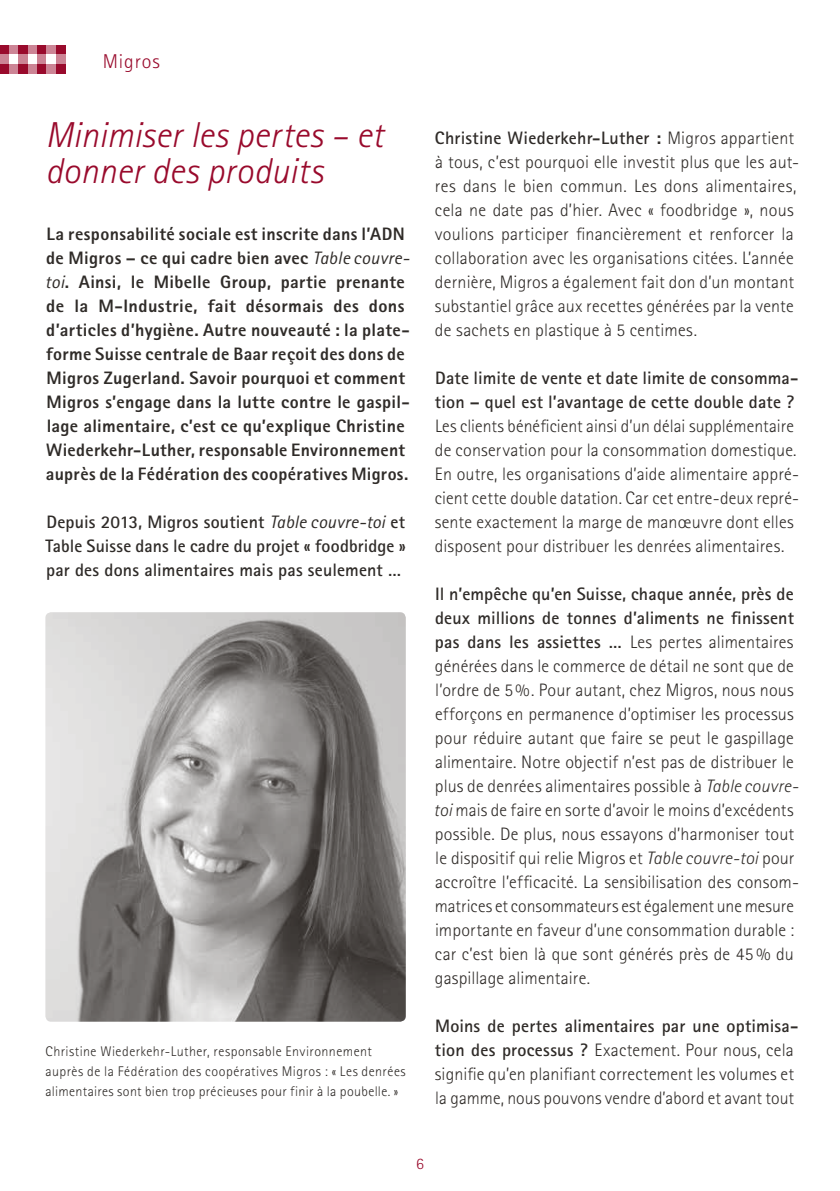
<style>
.page{position:relative;width:840px;height:1191px;background:#fff}
.page>*{position:absolute;margin:0;border:0;box-sizing:border-box;transform-origin:0 0}
.t1{font:italic 300 36px/36px "AT Rotis Sans Serif";letter-spacing:.005em;color:#990a2c}
.t2{font:300 20px "AT Rotis Sans Serif";letter-spacing:.045em;color:#990a2c}
.t3{font:300 18px/24px "AT Rotis Sans Serif";letter-spacing:.01em;color:#2f2b28}
.t4{font:800 18px/24px "AT Rotis Sans Serif";letter-spacing:.02em;color:#2f2b28}
.t5{font:700 18px/24px "AT Rotis Sans Serif";letter-spacing:.01em;color:#2f2b28;text-align:justify}
.t6{font:300 16px "AT Rotis Sans Serif";color:#990a2c}
.t7{font:300 14px/20px "AT Rotis Sans Serif";letter-spacing:.03em;color:#2f2b28}
.s1{font-weight:400;font-style:italic}
.s2{font-weight:700}
.s3{font-style:italic}
</style>
<div class="page">
<div style="left:28px;top:45px;width:9px;height:10px;background:#cc8495"></div>
<div style="left:0;top:45px;width:9px;height:10px;background:#990a2c"></div>
<div style="left:37px;top:45px;width:10px;height:10px;background:#990a2c"></div>
<div style="left:0;top:55px;width:9px;height:9px;background:#cc8495"></div>
<div style="left:37px;top:55px;width:10px;height:9px;background:#cc8495"></div>
<div style="left:9px;top:45px;width:10px;height:10px;background:#cc8495"></div>
<div style="left:47px;top:45px;width:9px;height:10px;background:#cc8495"></div>
<div style="left:19px;top:45px;width:9px;height:10px;background:#990a2c"></div>
<div style="left:56px;top:45px;width:9px;height:10px;background:#990a2c"></div>
<div style="left:19px;top:55px;width:9px;height:9px;background:#cc8495"></div>
<div style="left:56px;top:55px;width:9px;height:9px;background:#cc8495"></div>
<div style="left:28px;top:64px;width:9px;height:9px;background:#cc8495"></div>
<div style="left:0;top:64px;width:9px;height:9px;background:#990a2c"></div>
<div style="left:37px;top:64px;width:10px;height:9px;background:#990a2c"></div>
<div style="left:9px;top:64px;width:10px;height:9px;background:#cc8495"></div>
<div style="left:47px;top:64px;width:9px;height:9px;background:#cc8495"></div>
<div style="left:19px;top:64px;width:9px;height:9px;background:#990a2c"></div>
<div style="left:56px;top:64px;width:9px;height:9px;background:#990a2c"></div>
<img style="left:45px;top:612px;width:360px;height:409px">
<p class="t2" style="left:103px;top:50px;width:59px">Migros</p>
<h1 class="t1" style="left:45px;top:118px;width:339px">Minimiser les pertes – et donner des produits</h1>
<p class="t4" style="left:45px;top:222px;width:366px">La responsabilité sociale est inscrite dans l’ADN de Migros – ce qui cadre bien avec <span class="s1">Table couvre&shy;toi</span>. Ainsi, le Mibelle Group, partie prenante de la M-Industrie, fait désormais des dons d’articles d’hygiène. Autre nouveauté : la plate&shy;forme Suisse centrale de Baar reçoit des dons de Migros Zugerland. Savoir pourquoi et comment Migros s’engage dans la lutte contre le gaspil&shy;lage alimentaire, c’est ce qu’explique Christine Wiederkehr-Luther, responsable Environnement auprès de la Fédération des coopératives Migros.</p>
<p class="t5" style="left:45px;top:510px;width:361px">Depuis 2013, Migros soutient <span class="s1">Table couvre-toi</span> et Table Suisse dans le cadre du projet « foodbridge » par des dons alimentaires mais pas seulement …</p>
<p class="t7" style="left:45px;top:1041px;width:361px">Christine Wiederkehr-Luther, responsable Environnement auprès de la Fédération des coopératives Migros : « Les denrées alimentaires sont bien trop précieuses pour finir à la poubelle. »</p>
<p class="t3" style="left:434px;top:126px;width:363px"><span class="s2">Christine Wiederkehr-Luther :</span> Migros appartient à tous, c’est pourquoi elle investit plus que les aut&shy;res dans le bien commun. Les dons alimentaires, cela ne date pas d’hier. Avec « foodbridge », nous voulions participer financièrement et renforcer la collaboration avec les organisations citées. L’année dernière, Migros a également fait don d’un montant substantiel grâce aux recettes générées par la vente de sachets en plastique à 5 centimes.</p>
<p class="t5" style="left:434px;top:366px;width:365px">Date limite de vente et date limite de consomma&shy;tion – quel est l’avantage de cette double date ?</p>
<p class="t3" style="left:434px;top:414px;width:365px">Les clients bénéficient ainsi d’un délai supplémentaire de conservation pour la consommation domestique.<br>En outre, les organisations d’aide alimentaire appré&shy;cient cette double datation. Car cet entre-deux repré&shy;sente exactement la marge de manœuvre dont elles disposent pour distribuer les denrées alimentaires.</p>
<p class="t3" style="left:433px;top:582px;width:367px"><span class="s2">Il n’empêche qu’en Suisse, chaque année, près de deux millions de tonnes d’aliments ne finissent pas dans les assiettes …</span> Les pertes alimentaires générées dans le commerce de détail ne sont que de l’ordre de 5%. Pour autant, chez Migros, nous nous efforçons en permanence d’optimiser les processus pour réduire autant que faire se peut le gaspillage alimentaire. Notre objectif n’est pas de distribuer le plus de denrées alimentaires possible à <span class="s3">Table couvre&shy;toi</span> mais de faire en sorte d’avoir le moins d’excédents possible. De plus, nous essayons d’harmoniser tout le dispositif qui relie Migros et <span class="s3">Table couvre-toi</span> pour accroître l’efficacité. La sensibilisation des consom&shy;matrices et consommateurs est également une mesure importante en faveur d’une consommation durable : car c’est bien là que sont générés près de 45 % du gaspillage alimentaire.</p>
<p class="t3" style="left:434px;top:1014px;width:365px"><span class="s2">Moins de pertes alimentaires par une optimisa&shy;tion des processus ?</span> Exactement. Pour nous, cela signifie qu’en planifiant correctement les volumes et la gamme, nous pouvons vendre d’abord et avant tout</p>
<p class="t6" style="left:416px;top:1154px;width:9px">6</p>
</div>
